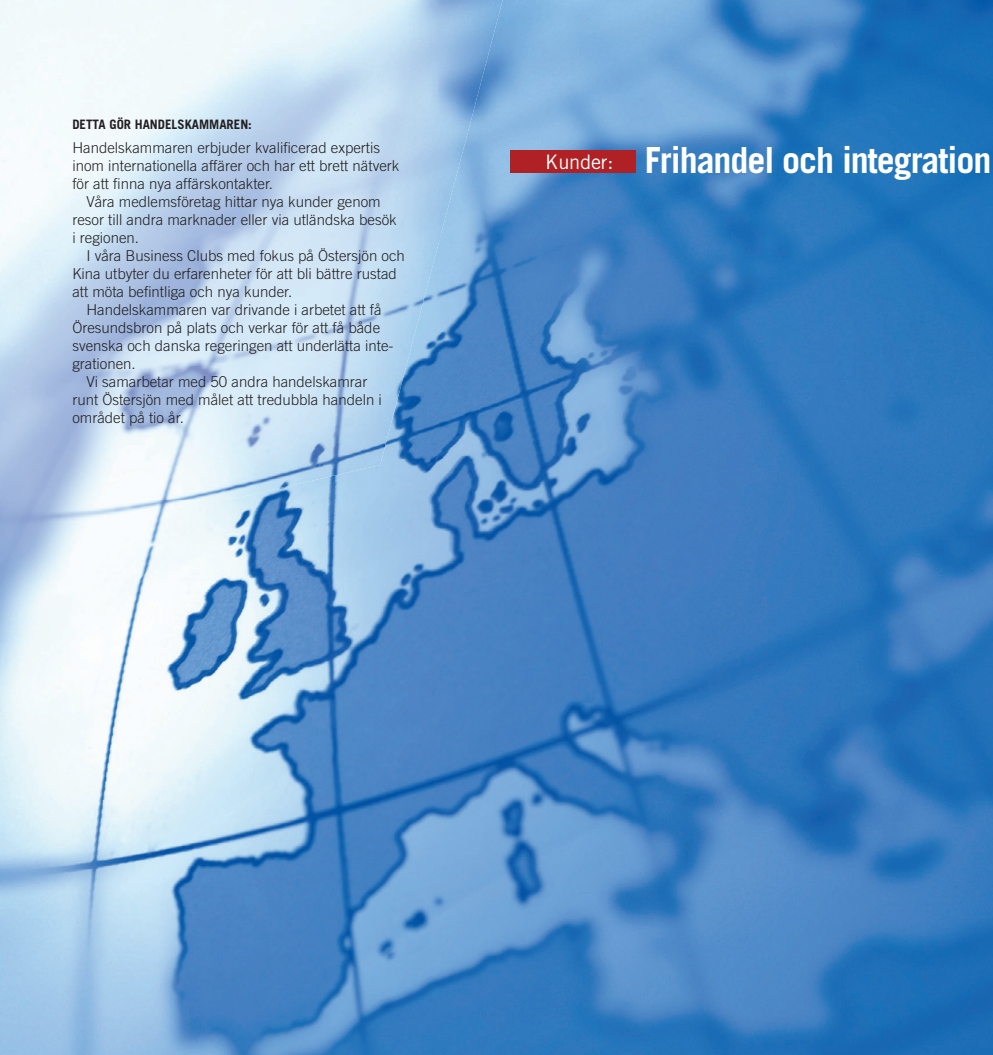
<style>
.page{position:relative;width:993px;height:1055px;background:#fff}
.page>*{position:absolute;margin:0;border:0;box-sizing:border-box;transform-origin:0 0}
.t1{font:700 36px "Trade Gothic";letter-spacing:-.03em;color:#fff}
.t2{font:300 15px/18px "Trade Gothic";color:#231f20}
.t3{font:700 13px "Trade Gothic";color:#231f20}
.s1{font-weight:400;font-size:20px}
</style>
<div class="page">
<img style="left:0;top:0;width:992px;height:1054px">
<div style="left:510px;top:150px;width:125px;height:23px;background:#b02125"></div>
<img style="left:0;top:0;width:440px;height:501px">
<img style="left:439px;top:0;width:64px;height:240px">
<img style="left:0;top:500px;width:188px;height:144px">
<img style="left:187px;top:500px;width:41px;height:34px">
<img style="left:0;top:643px;width:74px;height:71px">
<p class="t3" style="left:72px;top:120px;width:181px">DETTA GÖR HANDELSKAMMAREN:</p>
<p class="t2" style="left:72px;top:140px;width:328px">Handelskammaren erbjuder kvalificerad expertis inom internationella affärer och har ett brett nätverk för att finna nya affärskontakter.</p>
<p class="t2" style="left:72px;top:194px;width:326px;text-indent:14px">Våra medlemsföretag hittar nya kunder genom resor till andra marknader eller via utländska besök i regionen.</p>
<p class="t2" style="left:86px;top:248px;width:320px">I våra Business Clubs med fokus på Östersjön och</p>
<p class="t2" style="left:72px;top:266px;width:326px">Kina utbyter du erfarenheter för att bli bättre rustad</p>
<p class="t2" style="left:72px;top:284px;width:221px">att möta befintliga och nya kunder.</p>
<p class="t2" style="left:86px;top:302px;width:297px">Handelskammaren var drivande i arbetet att få</p>
<p class="t2" style="left:72px;top:320px;width:309px">Öresundsbron på plats och verkar för att få både</p>
<p class="t2" style="left:72px;top:338px;width:322px">svenska och danska regeringen att underlätta inte-</p>
<p class="t2" style="left:72px;top:356px;width:65px">grationen.</p>
<p class="t2" style="left:86px;top:374px;width:282px">Vi samarbetar med 50 andra handelskamrar</p>
<p class="t2" style="left:72px;top:392px;width:311px">runt Östersjön med målet att tredubbla handeln i</p>
<p class="t2" style="left:72px;top:410px;width:113px">området på tio år.</p>
<h1 class="t1" style="left:545px;top:147px;width:447px"><span class="s1">Kunder:</span> Frihandel och integration</h1>
</div>
